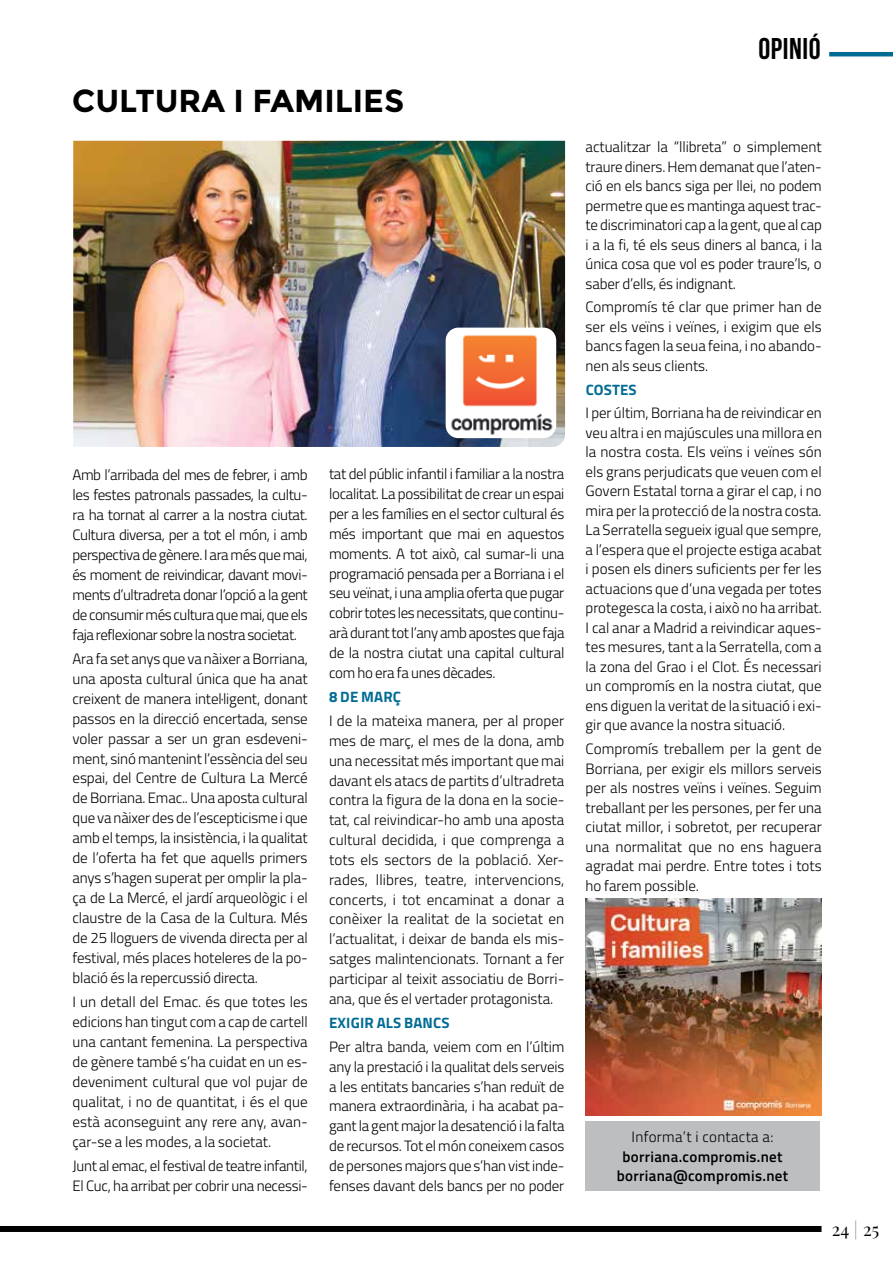
<style>
.page{position:relative;width:893px;height:1263px;background:#fff}
.page>*{position:absolute;margin:0;border:0;box-sizing:border-box;transform-origin:0 0}
.t1{font:700 31.65px "Montserrat";color:#000}
.t2{font:700 30px "Bebas Neue";letter-spacing:.02em;color:#000}
.t3{font:18px "Playfair Display";color:#000}
.t4{font:300 15px/19.5px "Titillium";letter-spacing:-.01em;color:#000;text-align:justify}
.t5{font:600 15px/19.5px "Titillium";letter-spacing:.02em;color:#000;text-align:center}
.t6{font:700 15px "Titillium";letter-spacing:.01em;color:#006c93}
.t7{font:300 15px "Titillium";letter-spacing:.02em;color:#000}
.s1{color:#939598}
</style>
<div class="page">
<div style="left:585px;top:1121px;width:235px;height:70px;background:#bcbec0"></div>
<img style="left:73px;top:141px;width:492px;height:306px">
<img style="left:446px;top:328px;width:110px;height:110px">
<img style="left:586px;top:898px;width:236px;height:217px">
<div style="left:0;top:1226px;width:821px;height:6px;background:#000"></div>
<hr style="left:829px;top:52px;width:64px;height:4px;background:#006c93">
<h1 class="t1" style="left:72px;top:81px;width:333px">CULTURA I FAMILIES</h1>
<p class="t4" style="left:72px;top:464px;width:237px;line-height:20px">Amb l’arribada del mes de febrer, i amb les festes patronals passades, la cultu&shy;ra ha tornat al carrer a la nostra ciutat.<br>Cultura diversa, per a tot el món, i amb perspectiva de gènere. I ara més que mai, és moment de reivindicar, davant movi&shy;ments d’ultradreta donar l’opció a la gent de consumir més cultura que mai, que els faja reflexionar sobre la nostra societat.</p>
<p class="t4" style="left:72px;top:648px;width:237px;line-height:20px">Ara fa set anys que va nàixer a Borriana, una aposta cultural única que ha anat creixent de manera intel·ligent, donant passos en la direcció encertada, sense voler passar a ser un gran esdeveni&shy;ment, sinó mantenint l’essència del seu espai, del Centre de Cultura La Mercé de Borriana. Emac.. Una aposta cultural que va nàixer des de l’escepticisme i que amb el temps, la insistència, i la qualitat de l’oferta ha fet que aquells primers anys s’hagen superat per omplir la pla&shy;ça de La Mercé, el jardí arqueològic i el claustre de la Casa de la Cultura. Més de 25 lloguers de vivenda directa per al festival, més places hoteleres de la po&shy;blació és la repercussió directa.</p>
<p class="t4" style="left:72px;top:991px;width:237px;line-height:20px">I un detall del Emac. és que totes les edicions han tingut com a cap de cartell una cantant femenina. La perspectiva de gènere també s’ha cuidat en un es&shy;deveniment cultural que vol pujar de qualitat, i no de quantitat, i és el que està aconseguint any rere any, avan&shy;çar-se a les modes, a la societat.</p>
<p class="t4" style="left:72px;top:1155px;width:237px;line-height:20px">Junt al emac, el festival de teatre infantil,<br>El Cuc, ha arribat per cobrir una necessi-</p>
<p class="t4" style="left:329px;top:464px;width:237px">tat del públic infantil i familiar a la nostra localitat. La possibilitat de crear un espai per a les famílies en el sector cultural és més important que mai en aquestos moments. A tot això, cal sumar-li una programació pensada per a Borriana i el seu veïnat, i una amplia oferta que pugar cobrir totes les necessitats, que continu&shy;arà durant tot l’any amb apostes que faja de la nostra ciutat una capital cultural com ho era fa unes dècades.</p>
<p class="t6" style="left:329px;top:685px;width:73px">8 DE MARÇ</p>
<p class="t4" style="left:329px;top:710px;width:237px">I de la mateixa manera, per al proper mes de març, el mes de la dona, amb una necessitat més important que mai davant els atacs de partits d’ultradreta contra la figura de la dona en la socie&shy;tat, cal reivindicar-ho amb una aposta cultural decidida, i que comprenga a tots els sectors de la població. Xer&shy;rades, llibres, teatre, intervencions, concerts, i tot encaminat a donar a conèixer la realitat de la societat en l’actualitat, i deixar de banda els mis&shy;satges malintencionats. Tornant a fer participar al teixit associatiu de Borri&shy;ana, que és el vertader protagonista.</p>
<p class="t6" style="left:329px;top:1011px;width:122px">EXIGIR ALS BANCS</p>
<p class="t4" style="left:329px;top:1036px;width:237px">Per altra banda, veiem com en l’últim any la prestació i la qualitat dels serveis a les entitats bancaries s’han reduït de manera extraordinària, i ha acabat pa&shy;gant la gent major la desatenció i la falta de recursos. Tot el món coneixem casos de persones majors que s’han vist inde&shy;fenses davant dels bancs per no poder</p>
<h2 class="t2" style="left:758px;top:32px;width:64px">opinió</h2>
<p class="t4" style="left:586px;top:136px;width:238px">actualitzar la “llibreta” o simplement traure diners. Hem demanat que l’aten&shy;ció en els bancs siga per llei, no podem permetre que es mantinga aquest trac&shy;te discriminatori cap a la gent, que al cap i a la fi, té els seus diners al banca, i la única cosa que vol es poder traure’ls, o saber d’ells, és indignant.</p>
<p class="t4" style="left:586px;top:297px;width:238px">Compromís té clar que primer han de ser els veïns i veïnes, i exigim que els bancs fagen la seua feina, i no abando&shy;nen als seus clients.</p>
<p class="t6" style="left:586px;top:378px;width:53px">COSTES</p>
<p class="t4" style="left:586px;top:403px;width:238px">I per últim, Borriana ha de reivindicar en veu altra i en majúscules una millora en la nostra costa. Els veïns i veïnes són els grans perjudicats que veuen com el Govern Estatal torna a girar el cap, i no mira per la protecció de la nostra costa.<br>La Serratella segueix igual que sempre, a l’espera que el projecte estiga acabat i posen els diners suficients per fer les actuacions que d’una vegada per totes protegesca la costa, i això no ha arribat.<br>I cal anar a Madrid a reivindicar aques&shy;tes mesures, tant a la Serratella, com a la zona del Grao i el Clot. És necessari un compromís en la nostra ciutat, que ens diguen la veritat de la situació i exi&shy;gir que avance la nostra situació.</p>
<p class="t4" style="left:586px;top:738px;width:238px">Compromís treballem per la gent de Borriana, per exigir els millors serveis per als nostres veïns i veïnes. Seguim treballant per les persones, per fer una ciutat millor, i sobretot, per recuperar una normalitat que no ens haguera agradat mai perdre. Entre totes i tots ho farem possible.</p>
<p class="t7" style="left:632px;top:1126px;width:143px">Informa’t i contacta a:</p>
<p class="t5" style="left:617px;top:1146px;width:173px">borriana.compromis.net borriana@compromis.net</p>
<p class="t3" style="left:832px;top:1218px;width:49px">24 <span class="s1">|</span> 25</p>
</div>
